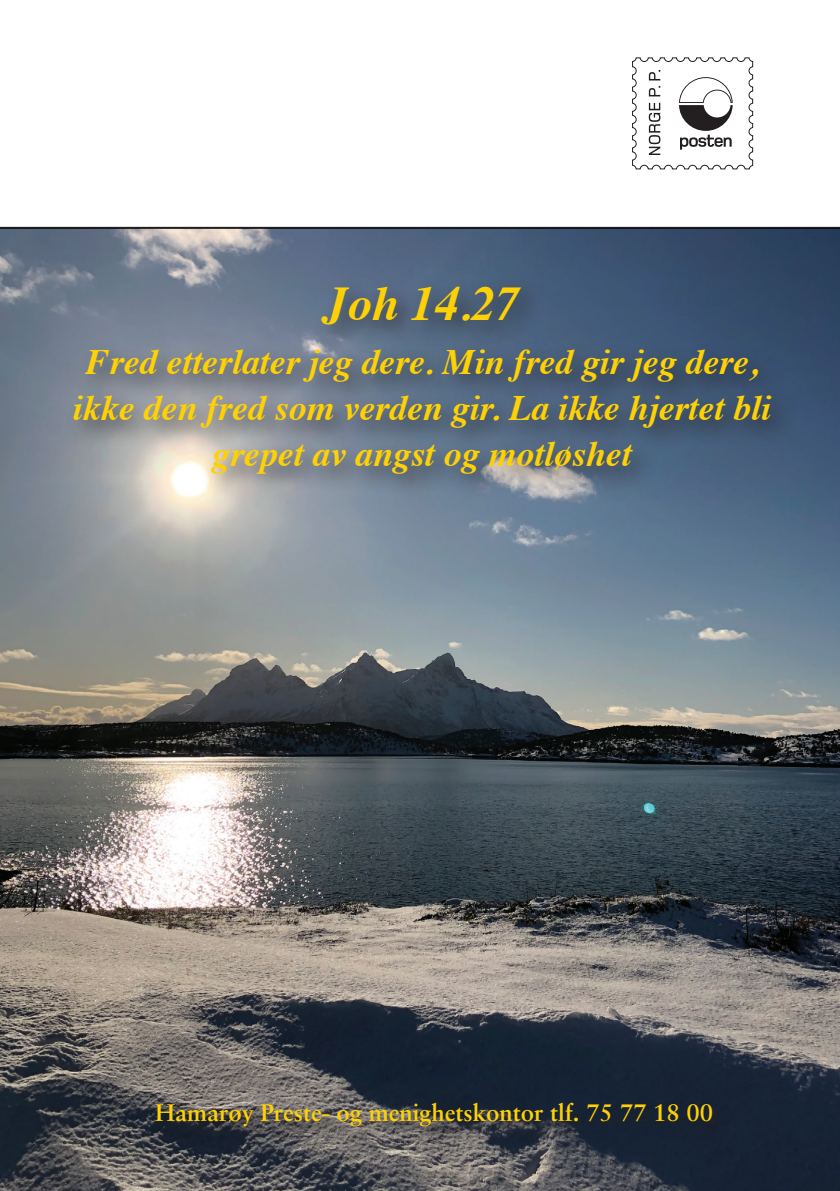
<style>
.page{position:relative;width:840px;height:1191px;background:#fff}
.page>*{position:absolute;margin:0;border:0;box-sizing:border-box;transform-origin:0 0}
.t1{font:italic 700 48.4px "Times";color:#fed105}
.t2{font:italic 700 35.8px/46.2px "Times";color:#fed105;text-align:center}
.t3{font:700 24px "Sabon";color:#fed105}
</style>
<div class="page">
<img style="left:0;top:229px;width:839px;height:962px">
<svg style="left:632px;top:57px;width:121px;height:113px"></svg>
<hr style="left:0;top:227px;width:839px;height:2px;background:#231f20">
<div style="left:64px;top:277px;width:733px;height:224px;background:#231f20;opacity:.75"></div>
<div style="left:153px;top:1099px;width:578px;height:47px;background:#231f20;opacity:.75"></div>
<h1 class="t1" style="left:323px;top:258px;width:198px">Joh 14.27</h1>
<p class="t2" style="left:73px;top:335px;width:699px">Fred etterlater jeg dere. Min fred gir jeg dere, ikke den fred som verden gir. La ikke hjertet bli grepet av angst og motløshet</p>
<p class="t3" style="left:155px;top:1097px;width:559px">Hamarøy Preste- og menighetskontor tlf. 75 77 18 00</p>
</div>
